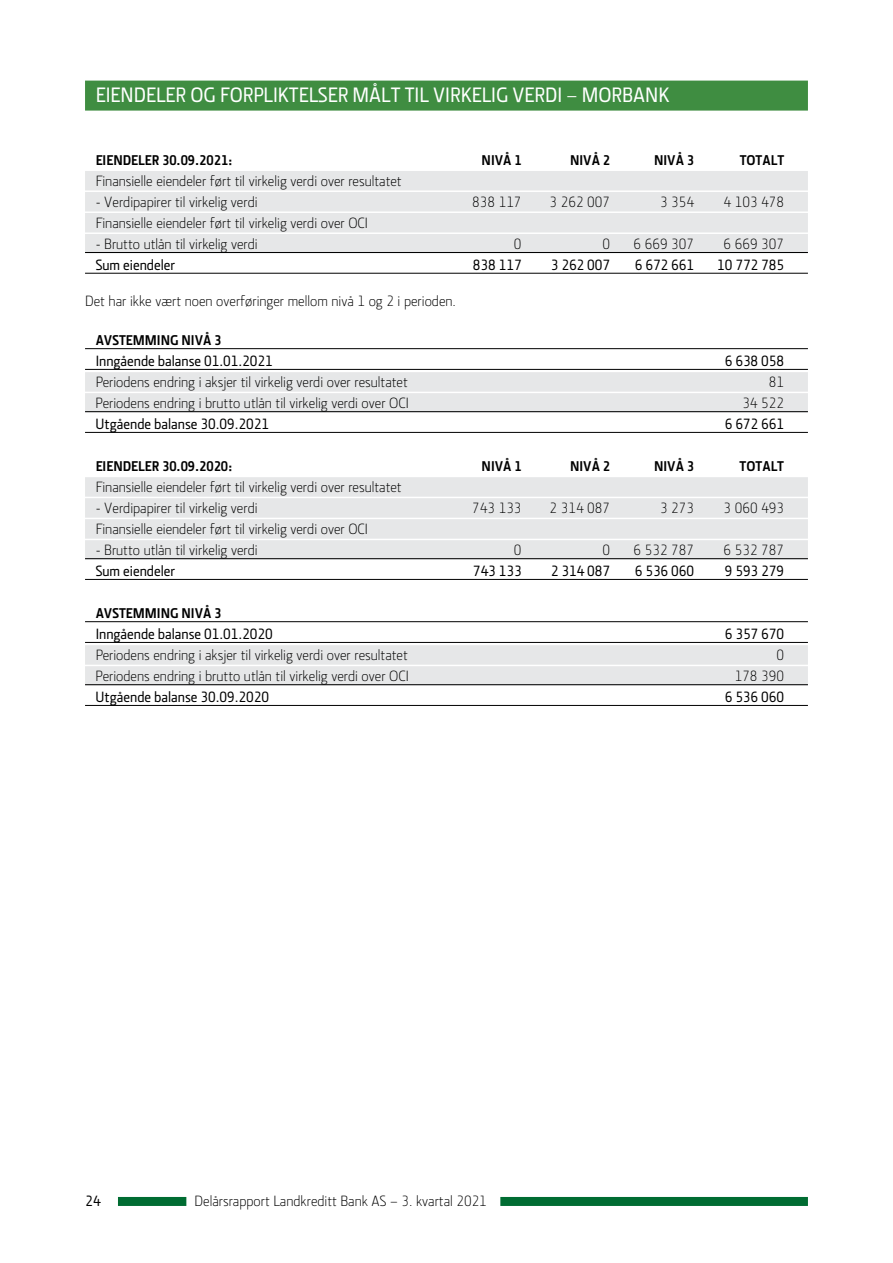
<style>
.page{position:relative;width:893px;height:1263px;background:#fff}
.page>*{position:absolute;margin:0;border:0;box-sizing:border-box;transform-origin:0 0}
.t1{font:500 21px "Section LK";color:#fff}
.t2{font:300 15px "Section LK";color:#000}
.t3{font:500 15px "Section LK";color:#000}
.t4{font:700 14.25px "Section LK";color:#000}
</style>
<div class="page">
<div style="left:118px;top:1197px;width:68px;height:9px;background:#006c32"></div>
<div style="left:500px;top:1197px;width:308px;height:9px;background:#006c32"></div>
<div style="left:85px;top:81px;width:723px;height:30px;background:#3f8d41"></div>
<div style="left:85px;top:171px;width:723px;height:19px;background:#e6e7e8"></div>
<div style="left:85px;top:192px;width:723px;height:19px;background:#e6e7e8"></div>
<div style="left:85px;top:213px;width:723px;height:19px;background:#e6e7e8"></div>
<div style="left:85px;top:234px;width:723px;height:19px;background:#e6e7e8"></div>
<hr style="left:85px;top:252px;width:723px;height:1px;background:#000">
<hr style="left:85px;top:273px;width:723px;height:1px;background:#000">
<hr style="left:85px;top:348px;width:723px;height:1px;background:#000">
<hr style="left:85px;top:369px;width:723px;height:1px;background:#000">
<div style="left:85px;top:372px;width:723px;height:20px;background:#e6e7e8"></div>
<div style="left:85px;top:393px;width:723px;height:20px;background:#e6e7e8"></div>
<hr style="left:85px;top:411px;width:723px;height:1px;background:#000">
<hr style="left:85px;top:432px;width:723px;height:1px;background:#000">
<div style="left:85px;top:477px;width:723px;height:20px;background:#e6e7e8"></div>
<div style="left:85px;top:498px;width:723px;height:20px;background:#e6e7e8"></div>
<div style="left:85px;top:519px;width:723px;height:20px;background:#e6e7e8"></div>
<div style="left:85px;top:540px;width:723px;height:20px;background:#e6e7e8"></div>
<hr style="left:85px;top:558px;width:723px;height:1px;background:#000">
<hr style="left:85px;top:579px;width:723px;height:1px;background:#000">
<hr style="left:85px;top:621px;width:723px;height:1px;background:#000">
<hr style="left:85px;top:642px;width:723px;height:1px;background:#000">
<div style="left:85px;top:645px;width:723px;height:20px;background:#e6e7e8"></div>
<div style="left:85px;top:666px;width:723px;height:20px;background:#e6e7e8"></div>
<hr style="left:85px;top:684px;width:723px;height:1px;background:#000">
<hr style="left:85px;top:705px;width:723px;height:1px;background:#000">
<h1 class="t1" style="left:96px;top:83px;width:575px">EIENDELER OG FORPLIKTELSER MÅLT TIL VIRKELIG VERDI – MORBANK</h1>
<p class="t4" style="left:96px;top:152px;width:139px">EIENDELER 30.09.2021:</p>
<p class="t4" style="left:482px;top:152px;width:42px">NIVÅ 1</p>
<p class="t4" style="left:570px;top:152px;width:42px">NIVÅ 2</p>
<p class="t4" style="left:654px;top:152px;width:42px">NIVÅ 3</p>
<p class="t4" style="left:740px;top:152px;width:46px">TOTALT</p>
<p class="t2" style="left:96px;top:172px;width:308px">Finansielle eiendeler ført til virkelig verdi over resultatet</p>
<p class="t2" style="left:96px;top:193px;width:163px">- Verdipapirer til virkelig verdi</p>
<p class="t2" style="left:472px;top:193px;width:51px">838 117</p>
<p class="t2" style="left:549px;top:193px;width:62px">3 262 007</p>
<p class="t2" style="left:660px;top:193px;width:36px">3 354</p>
<p class="t2" style="left:723px;top:193px;width:62px">4 103 478</p>
<p class="t2" style="left:96px;top:214px;width:274px">Finansielle eiendeler ført til virkelig verdi over OCI</p>
<p class="t2" style="left:96px;top:235px;width:164px">- Brutto utlån til virkelig verdi</p>
<p class="t2" style="left:514px;top:235px;width:9px">0</p>
<p class="t2" style="left:602px;top:235px;width:9px">0</p>
<p class="t2" style="left:633px;top:235px;width:62px">6 669 307</p>
<p class="t2" style="left:723px;top:235px;width:62px">6 669 307</p>
<p class="t3" style="left:96px;top:256px;width:81px">Sum eiendeler</p>
<p class="t3" style="left:473px;top:256px;width:50px">838 117</p>
<p class="t3" style="left:551px;top:256px;width:61px">3 262 007</p>
<p class="t3" style="left:635px;top:256px;width:61px">6 672 661</p>
<p class="t3" style="left:717px;top:256px;width:68px">10 772 785</p>
<p class="t2" style="left:85px;top:292px;width:372px">Det har ikke vært noen overføringer mellom nivå 1 og 2 i perioden.</p>
<p class="t4" style="left:96px;top:332px;width:127px">AVSTEMMING NIVÅ 3</p>
<p class="t3" style="left:96px;top:352px;width:179px">Inngående balanse 01.01.2021</p>
<p class="t3" style="left:725px;top:352px;width:61px">6 638 058</p>
<p class="t2" style="left:96px;top:373px;width:314px">Periodens endring i aksjer til virkelig verdi over resultatet</p>
<p class="t2" style="left:769px;top:373px;width:17px">81</p>
<p class="t2" style="left:96px;top:394px;width:315px">Periodens endring i brutto utlån til virkelig verdi over OCI</p>
<p class="t2" style="left:742px;top:394px;width:43px">34 522</p>
<p class="t3" style="left:96px;top:415px;width:175px">Utgående balanse 30.09.2021</p>
<p class="t3" style="left:725px;top:415px;width:61px">6 672 661</p>
<p class="t4" style="left:96px;top:458px;width:139px">EIENDELER 30.09.2020:</p>
<p class="t4" style="left:482px;top:458px;width:42px">NIVÅ 1</p>
<p class="t4" style="left:570px;top:458px;width:42px">NIVÅ 2</p>
<p class="t4" style="left:654px;top:458px;width:42px">NIVÅ 3</p>
<p class="t4" style="left:740px;top:458px;width:46px">TOTALT</p>
<p class="t2" style="left:96px;top:478px;width:308px">Finansielle eiendeler ført til virkelig verdi over resultatet</p>
<p class="t2" style="left:96px;top:499px;width:163px">- Verdipapirer til virkelig verdi</p>
<p class="t2" style="left:472px;top:499px;width:51px">743 133</p>
<p class="t2" style="left:549px;top:499px;width:62px">2 314 087</p>
<p class="t2" style="left:660px;top:499px;width:36px">3 273</p>
<p class="t2" style="left:723px;top:499px;width:62px">3 060 493</p>
<p class="t2" style="left:96px;top:520px;width:274px">Finansielle eiendeler ført til virkelig verdi over OCI</p>
<p class="t2" style="left:96px;top:541px;width:164px">- Brutto utlån til virkelig verdi</p>
<p class="t2" style="left:514px;top:541px;width:9px">0</p>
<p class="t2" style="left:602px;top:541px;width:9px">0</p>
<p class="t2" style="left:633px;top:541px;width:62px">6 532 787</p>
<p class="t2" style="left:723px;top:541px;width:62px">6 532 787</p>
<p class="t3" style="left:96px;top:562px;width:81px">Sum eiendeler</p>
<p class="t3" style="left:473px;top:562px;width:50px">743 133</p>
<p class="t3" style="left:551px;top:562px;width:61px">2 314 087</p>
<p class="t3" style="left:635px;top:562px;width:61px">6 536 060</p>
<p class="t3" style="left:725px;top:562px;width:61px">9 593 279</p>
<p class="t4" style="left:96px;top:605px;width:127px">AVSTEMMING NIVÅ 3</p>
<p class="t3" style="left:96px;top:625px;width:179px">Inngående balanse 01.01.2020</p>
<p class="t3" style="left:725px;top:625px;width:61px">6 357 670</p>
<p class="t2" style="left:96px;top:646px;width:314px">Periodens endring i aksjer til virkelig verdi over resultatet</p>
<p class="t2" style="left:776px;top:646px;width:9px">0</p>
<p class="t2" style="left:96px;top:667px;width:315px">Periodens endring i brutto utlån til virkelig verdi over OCI</p>
<p class="t2" style="left:735px;top:667px;width:51px">178 390</p>
<p class="t3" style="left:96px;top:688px;width:175px">Utgående balanse 30.09.2020</p>
<p class="t3" style="left:725px;top:688px;width:61px">6 536 060</p>
<p class="t3" style="left:85px;top:1192px;width:17px">24</p>
<p class="t2" style="left:195px;top:1192px;width:294px">Delårsrapport Landkreditt Bank AS – 3. kvartal 2021</p>
</div>
